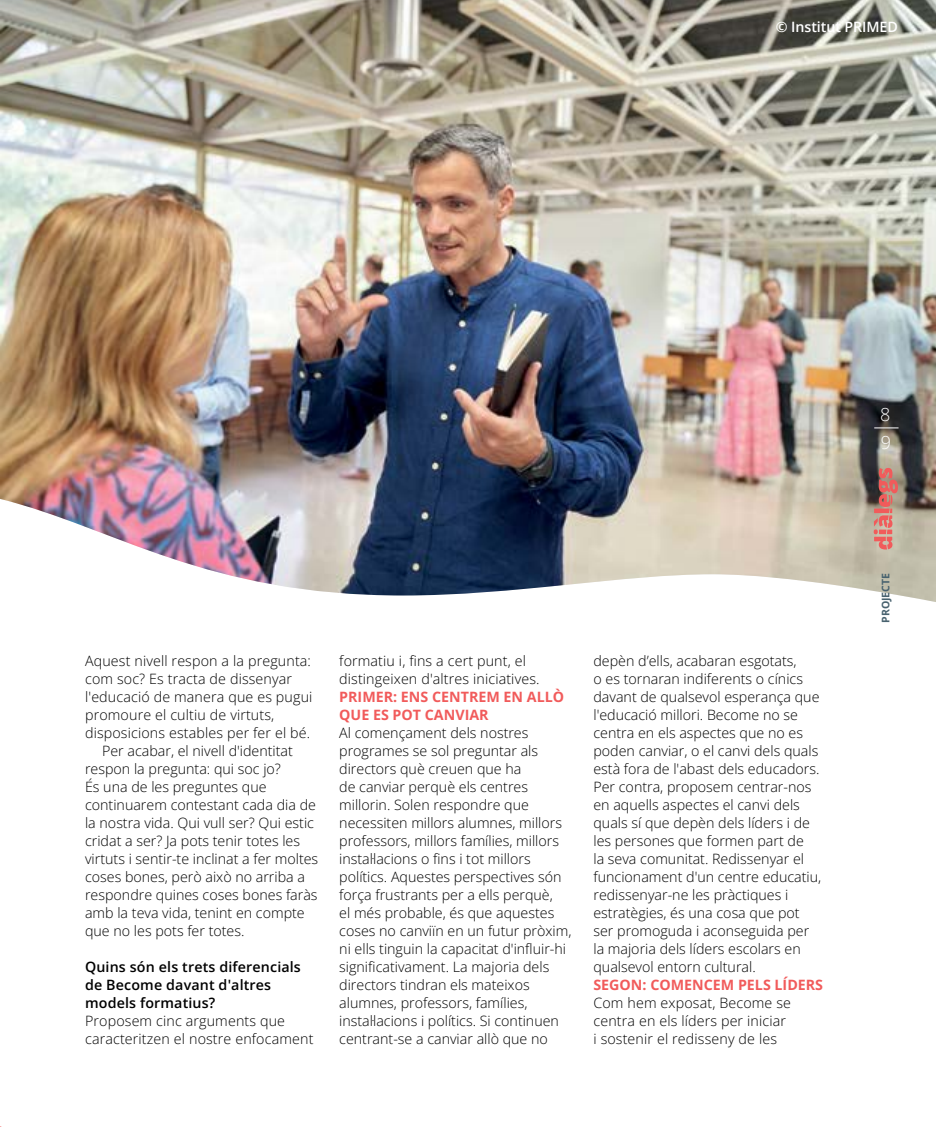
<style>
.page{position:relative;width:936px;height:1127px;background:#fff}
.page>*{position:absolute;margin:0;border:0;box-sizing:border-box;transform-origin:0 0}
.t1{font:300 18px "Open Sans";color:#fff}
.t2{font:300 14.25px/18px "Open Sans";color:#000}
.t3{font:600 14.25px/18px "Open Sans";letter-spacing:.01em;color:#000}
.t4{font:700 14.25px/18px "Open Sans";color:#f15b5b}
.t5{font:600 14.25px "Open Sans";letter-spacing:-.005em;color:#fff}
.t6{font:700 10.5px "Open Sans";color:#48626f}
</style>
<div class="page">
<img style="left:0;top:0;width:935px;height:602px">
<svg style="left:873px;top:468px;width:24px;height:81px"></svg>
<svg style="left:874px;top:427px;width:24px;height:1px"></svg>
<p class="t5" style="left:775px;top:17px;width:124px">© Institut PRIMED</p>
<p class="t2" style="left:85px;top:651px;width:227px">Aquest nivell respon a la pregunta:</p>
<p class="t2" style="left:85px;top:669px;width:208px">com soc? Es tracta de dissenyar</p>
<p class="t2" style="left:85px;top:687px;width:229px">l'educació de manera que es pugui</p>
<p class="t2" style="left:85px;top:705px;width:191px">promoure el cultiu de virtuts,</p>
<p class="t2" style="left:85px;top:723px;width:227px">disposicions estables per fer el bé.</p>
<p class="t2" style="left:102px;top:741px;width:192px">Per acabar, el nivell d'identitat</p>
<p class="t2" style="left:85px;top:759px;width:197px">respon la pregunta: qui soc jo?</p>
<p class="t2" style="left:85px;top:777px;width:183px">És una de les preguntes que</p>
<p class="t2" style="left:85px;top:795px;width:232px">continuarem contestant cada dia de</p>
<p class="t2" style="left:85px;top:813px;width:230px">la nostra vida. Qui vull ser? Qui estic</p>
<p class="t2" style="left:85px;top:831px;width:216px">cridat a ser? Ja pots tenir totes les</p>
<p class="t2" style="left:85px;top:849px;width:235px">virtuts i sentir-te inclinat a fer moltes</p>
<p class="t2" style="left:85px;top:867px;width:221px">coses bones, però això no arriba a</p>
<p class="t2" style="left:85px;top:885px;width:234px">respondre quines coses bones faràs</p>
<p class="t2" style="left:85px;top:903px;width:221px">amb la teva vida, tenint en compte</p>
<p class="t2" style="left:85px;top:921px;width:161px">que no les pots fer totes.</p>
<p class="t3" style="left:85px;top:957px;width:217px">Quins són els trets diferencials de Become davant d'altres models formatius?</p>
<p class="t2" style="left:85px;top:1011px;width:230px">Proposem cinc arguments que caracteritzen el nostre enfocament</p>
<p class="t2" style="left:339px;top:651px;width:202px">formatiu i, fins a cert punt, el distingeixen d'altres iniciatives.</p>
<p class="t4" style="left:339px;top:687px;width:226px">PRIMER: ENS CENTREM EN ALLÒ<br>QUE ES POT CANVIAR</p>
<p class="t2" style="left:339px;top:723px;width:234px">Al començament dels nostres programes se sol preguntar als directors què creuen que ha<br>de canviar perquè els centres millorin. Solen respondre que necessiten millors alumnes, millors professors, millors famílies, millors instal·lacions o fins i tot millors polítics. Aquestes perspectives són força frustrants per a ells perquè,<br>el més probable, és que aquestes coses no canviïn en un futur pròxim, ni ells tinguin la capacitat d'influir-hi significativament. La majoria dels directors tindran els mateixos alumnes, professors, famílies, instal·lacions i polítics. Si continuen centrant-se a canviar allò que no</p>
<p class="t2" style="left:593px;top:651px;width:229px">depèn d’ells, acabaran esgotats,<br>o es tornaran indiferents o cínics davant de qualsevol esperança que l'educació millori. Become no se centra en els aspectes que no es poden canviar, o el canvi dels quals està fora de l'abast dels educadors.<br>Per contra, proposem centrar-nos en aquells aspectes el canvi dels quals sí que depèn dels líders i de les persones que formen part de<br>la seva comunitat. Redissenyar el funcionament d'un centre educatiu, redissenyar-ne les pràctiques i estratègies, és una cosa que pot ser promoguda i aconseguida per la majoria dels líders escolars en qualsevol entorn cultural.</p>
<p class="t4" style="left:593px;top:975px;width:231px">SEGON: COMENCEM PELS LÍDERS</p>
<p class="t2" style="left:593px;top:993px;width:199px">Com hem exposat, Become se centra en els líders per iniciar i sostenir el redisseny de les</p>
<p class="t1" style="left:880px;top:402px;width:12px">8</p>
<p class="t1" style="left:880px;top:430px;width:12px">9</p>
<p class="t6" style="left:878px;top:623px;width:51px;rotate:-90deg">PROJECTE</p>
</div>
